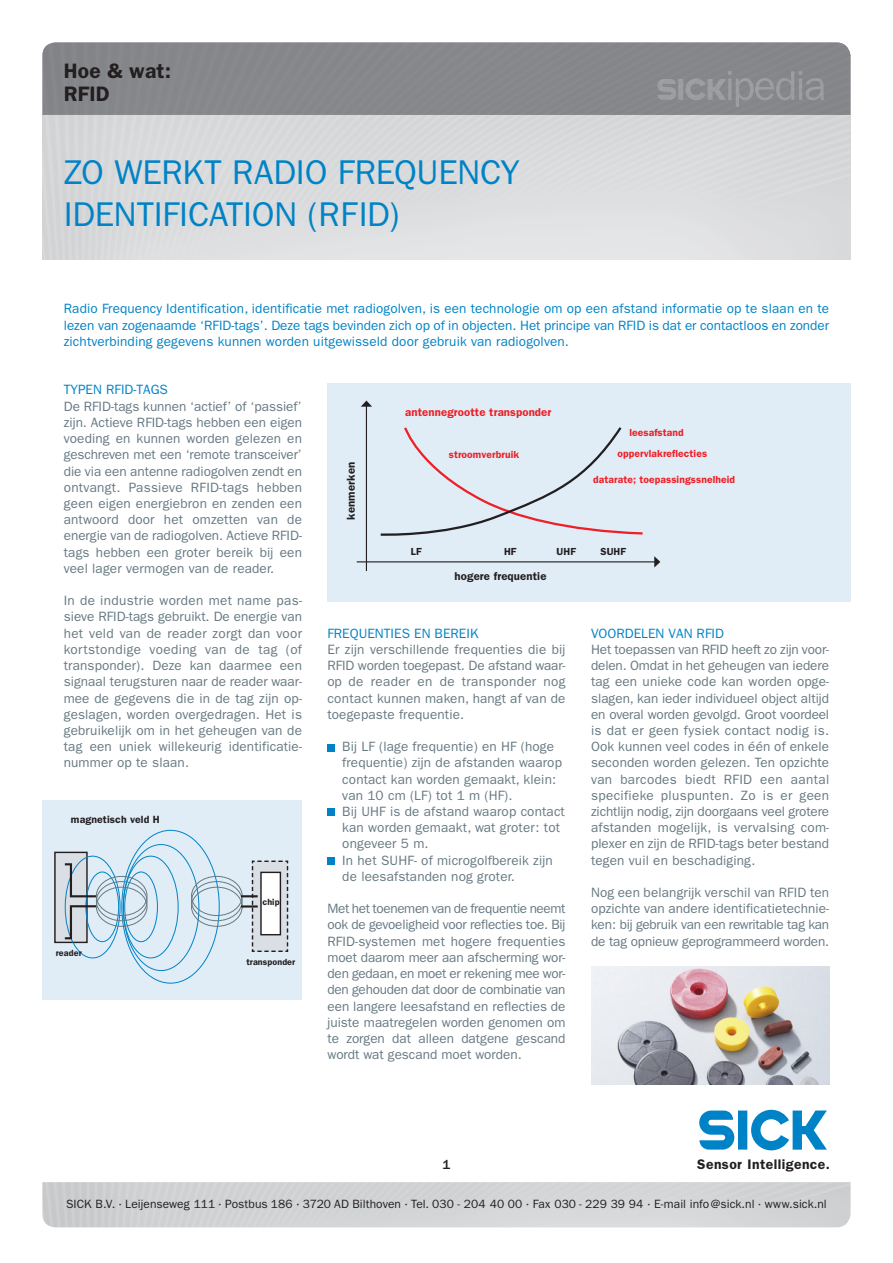
<style>
.page{position:relative;width:893px;height:1263px;background:#fff}
.page>*{position:absolute;margin:0;border:0;box-sizing:border-box;transform-origin:0 0}
.Kop{font:34.5px/41.4px "Franklin Gothic LT";letter-spacing:-.005em;color:#0083c6}
.front_page_box_2_NL{font:600 21px/22.5px "Franklin Gothic LT";letter-spacing:.01em;color:#231f20}
.t1{font:600 13.95px "Franklin Gothic LT";letter-spacing:.03em;color:#231f20}
.Tussenkop{font:13.5px/16.2px "Franklin Gothic LT";letter-spacing:.01em;color:#677982;text-align:justify}
.Platte_tekst{font:13.5px/16.2px "Franklin Gothic LT";letter-spacing:.01em;color:#0083c6;text-align:justify}
.Tussenkop-2{font:13.5px "Franklin Gothic LT";color:#0083c6}
.t2{font:500 13.5px "Franklin Gothic LT";color:#231f20}
.t3{font:12px "Franklin Gothic LT";letter-spacing:.005em;color:#231f20}
.Platte_tekst_waaier{font:600 11.4px "Franklin Gothic LT";letter-spacing:.01em;color:#231f20}
.Platte_tekst_waaier-2{font:600 11.4px "Franklin Gothic LT";letter-spacing:.01em;color:#ee1f26}
.Platte_tekst_waaier-3{font:600 10.5px "Franklin Gothic LT";letter-spacing:.01em;color:#231f20}
.Platte_tekst_waaier-4{font:600 10.35px "Franklin Gothic LT";letter-spacing:.01em;color:#ee1f26}
.Platte_tekst_waaier-5{font:600 10.35px "Franklin Gothic LT";letter-spacing:.01em;color:#231f20}
.Platte_tekst_waaier-6{font:600 9px "Franklin Gothic LT";letter-spacing:.01em;color:#231f20}
</style>
<div class="page">
<div style="left:43px;top:43px;width:807px;height:72px;background:#85878a"></div>
<div style="left:678px;top:79px;width:5px;height:21px;background:#9c9da0"></div>
<svg style="left:657px;top:79px;width:19px;height:21px"></svg>
<svg style="left:685px;top:71px;width:139px;height:36px;background:#8b8d90"></svg>
<div style="left:43px;top:800px;width:259px;height:199px;background:#e0edf7"></div>
<div style="left:327px;top:383px;width:523px;height:219px;background:#e0edf7"></div>
<img style="left:591px;top:966px;width:238px;height:118px">
<div style="left:327px;top:744px;width:8px;height:7px;background:#0083c6"></div>
<div style="left:327px;top:809px;width:8px;height:7px;background:#0083c6"></div>
<div style="left:327px;top:857px;width:8px;height:8px;background:#0083c6"></div>
<hr style="left:366px;top:406px;width:1px;height:165px;background:#231f20">
<svg style="left:361px;top:401px;width:11px;height:6px"></svg>
<hr style="left:357px;top:561px;width:298px;height:1px;background:#231f20">
<svg style="left:654px;top:556px;width:6px;height:12px"></svg>
<svg style="left:380px;top:427px;width:263px;height:109px"></svg>
<div style="left:55px;top:852px;width:32px;height:90px;background:#d9dfe4"></div>
<div style="left:54px;top:852px;width:34px;height:91px;border:1px solid #231f20"></div>
<div style="left:86px;top:872px;width:33px;height:70px;border:1px solid #0083c6;border-radius:50%"></div>
<div style="left:124px;top:872px;width:34px;height:70px;border:1px solid #0083c6;border-radius:50%"></div>
<svg style="left:64px;top:862px;width:34px;height:36px"></svg>
<svg style="left:64px;top:904px;width:34px;height:36px"></svg>
<div style="left:96px;top:876px;width:51px;height:40px;border:1px solid #677982;border-radius:50%"></div>
<div style="left:96px;top:881px;width:51px;height:40px;border:1px solid #677982;border-radius:50%"></div>
<div style="left:96px;top:887px;width:51px;height:40px;border:1px solid #677982;border-radius:50%"></div>
<div style="left:191px;top:876px;width:52px;height:40px;border:1px solid #677982;border-radius:50%"></div>
<div style="left:191px;top:881px;width:52px;height:40px;border:1px solid #677982;border-radius:50%"></div>
<div style="left:191px;top:887px;width:52px;height:40px;border:1px solid #677982;border-radius:50%"></div>
<svg style="left:241px;top:860px;width:48px;height:92px"></svg>
<div style="left:738px;top:1110px;width:9px;height:39px;background:#0083c6"></div>
<svg style="left:699px;top:1110px;width:35px;height:39px"></svg>
<svg style="left:751px;top:1110px;width:76px;height:40px"></svg>
<p class="front_page_box_2_NL" style="left:64px;top:60px;width:109px">Hoe &amp; wat:<br>RFID</p>
<p class="Kop" style="left:64px;top:152px;width:458px">ZO WERKT RADIO FREQUENCY<br>IDENTIFICATION (RFID)</p>
<p class="Platte_tekst" style="left:64px;top:301px;width:767px">Radio Frequency Identification, identificatie met radiogolven, is een technologie om op een afstand informatie op te slaan en te lezen van zogenaamde ‘RFID-tags’. Deze tags bevinden zich op of in objecten. Het principe van RFID is dat er contactloos en zonder zichtverbinding gegevens kunnen worden uitgewisseld door gebruik van radiogolven.</p>
<p class="Tussenkop-2" style="left:64px;top:382px;width:106px">TYPEN RFID-TAGS</p>
<p class="Tussenkop" style="left:64px;top:398px;width:240px">De RFID-tags kunnen ‘actief’ of ‘passief’ zijn. Actieve RFID-tags hebben een eigen voeding en kunnen worden gelezen en geschreven met een ‘remote transceiver’ die via een antenne radiogolven zendt en ontvangt. Passieve RFID-tags hebben geen eigen energiebron en zenden een antwoord door het omzetten van de energie van de radiogolven. Actieve RFID&shy;tags hebben een groter bereik bij een veel lager vermogen van de reader.</p>
<p class="Tussenkop" style="left:64px;top:593px;width:240px">In de industrie worden met name pas&shy;sieve RFID-tags gebruikt. De energie van het veld van de reader zorgt dan voor kortstondige voeding van de tag (of transponder). Deze kan daarmee een signaal terugsturen naar de reader waar&shy;mee de gegevens die in de tag zijn op&shy;geslagen, worden overgedragen. Het is gebruikelijk om in het geheugen van de tag een uniek willekeurig identificatie&shy;nummer op te slaan.</p>
<p class="Platte_tekst_waaier-3" style="left:71px;top:813px;width:90px">magnetisch veld H</p>
<p class="Platte_tekst_waaier-6" style="left:56px;top:947px;width:28px">reader</p>
<p class="Platte_tekst_waaier-6" style="left:262px;top:896px;width:19px">chip</p>
<p class="Platte_tekst_waaier-6" style="left:246px;top:957px;width:50px">transponder</p>
<p class="Platte_tekst_waaier" style="left:344px;top:520px;width:59px;rotate:-90deg">kenmerken</p>
<p class="Platte_tekst_waaier-2" style="left:405px;top:406px;width:148px">antennegrootte transponder</p>
<p class="Platte_tekst_waaier-4" style="left:449px;top:448px;width:72px">stroomverbruik</p>
<p class="Platte_tekst_waaier-4" style="left:629px;top:426px;width:56px">leesafstand</p>
<p class="Platte_tekst_waaier-4" style="left:617px;top:447px;width:91px">oppervlakreflecties</p>
<p class="Platte_tekst_waaier-4" style="left:593px;top:473px;width:143px">datarate; toepassingssnelheid</p>
<p class="Platte_tekst_waaier-5" style="left:411px;top:545px;width:12px">LF</p>
<p class="Platte_tekst_waaier-5" style="left:504px;top:545px;width:14px">HF</p>
<p class="Platte_tekst_waaier-5" style="left:557px;top:545px;width:21px">UHF</p>
<p class="Platte_tekst_waaier-5" style="left:600px;top:545px;width:27px">SUHF</p>
<p class="Platte_tekst_waaier" style="left:455px;top:569px;width:93px">hogere frequentie</p>
<p class="Tussenkop-2" style="left:327px;top:625px;width:152px">FREQUENTIES EN BEREIK</p>
<p class="Tussenkop" style="left:327px;top:641px;width:240px">Er zijn verschillende frequenties die bij RFID worden toegepast. De afstand waar&shy;op de reader en de transponder nog contact kunnen maken, hangt af van de toegepaste frequentie.</p>
<p class="Tussenkop" style="left:342px;top:738px;width:221px;text-align:left">Bij LF (lage frequentie) en HF (hoge frequentie) zijn de afstanden waarop contact kan worden gemaakt, klein: van 10 cm (LF) tot 1 m (HF).</p>
<p class="Tussenkop" style="left:342px;top:803px;width:224px;text-align:left">Bij UHF is de afstand waarop contact kan worden gemaakt, wat groter: tot ongeveer 5 m.</p>
<p class="Tussenkop" style="left:342px;top:852px;width:212px">In het SUHF- of microgolfbereik zijn de leesafstanden nog groter.</p>
<p class="Tussenkop" style="left:327px;top:901px;width:240px">Met het toenemen van de frequentie neemt ook de gevoeligheid voor reflecties toe. Bij RFID-systemen met hogere frequenties moet daarom meer aan afscherming wor&shy;den gedaan, en moet er rekening mee wor&shy;den gehouden dat door de combinatie van een langere leesafstand en reflecties de juiste maatregelen worden genomen om te zorgen dat alleen datgene gescand wordt wat gescand moet worden.</p>
<p class="Tussenkop-2" style="left:591px;top:625px;width:134px">VOORDELEN VAN RFID</p>
<p class="Tussenkop" style="left:591px;top:641px;width:240px">Het toepassen van RFID heeft zo zijn voor&shy;delen. Omdat in het geheugen van iedere tag een unieke code kan worden opge&shy;slagen, kan ieder individueel object altijd en overal worden gevolgd. Groot voordeel is dat er geen fysiek contact nodig is.<br>Ook kunnen veel codes in één of enkele seconden worden gelezen. Ten opzichte van barcodes biedt RFID een aantal specifieke pluspunten. Zo is er geen zichtlijn nodig, zijn doorgaans veel grotere afstanden mogelijk, is vervalsing com&shy;plexer en zijn de RFID-tags beter bestand tegen vuil en beschadiging.</p>
<p class="Tussenkop" style="left:591px;top:884px;width:240px">Nog een belangrijk verschil van RFID ten opzichte van andere identificatietechnie&shy;ken: bij gebruik van een rewritable tag kan de tag opnieuw geprogrammeerd worden.</p>
<p class="t2" style="left:442px;top:1157px;width:9px">1</p>
<p class="t1" style="left:697px;top:1156px;width:134px">Sensor Intelligence.</p>
<p class="t3" style="left:66px;top:1197px;width:762px">SICK B.V. · Leijenseweg 111 · Postbus 186 · 3720 AD Bilthoven · Tel. 030 - 204 40 00 · Fax 030 - 229 39 94 · E-mail info@sick.nl · www.sick.nl</p>
</div>
